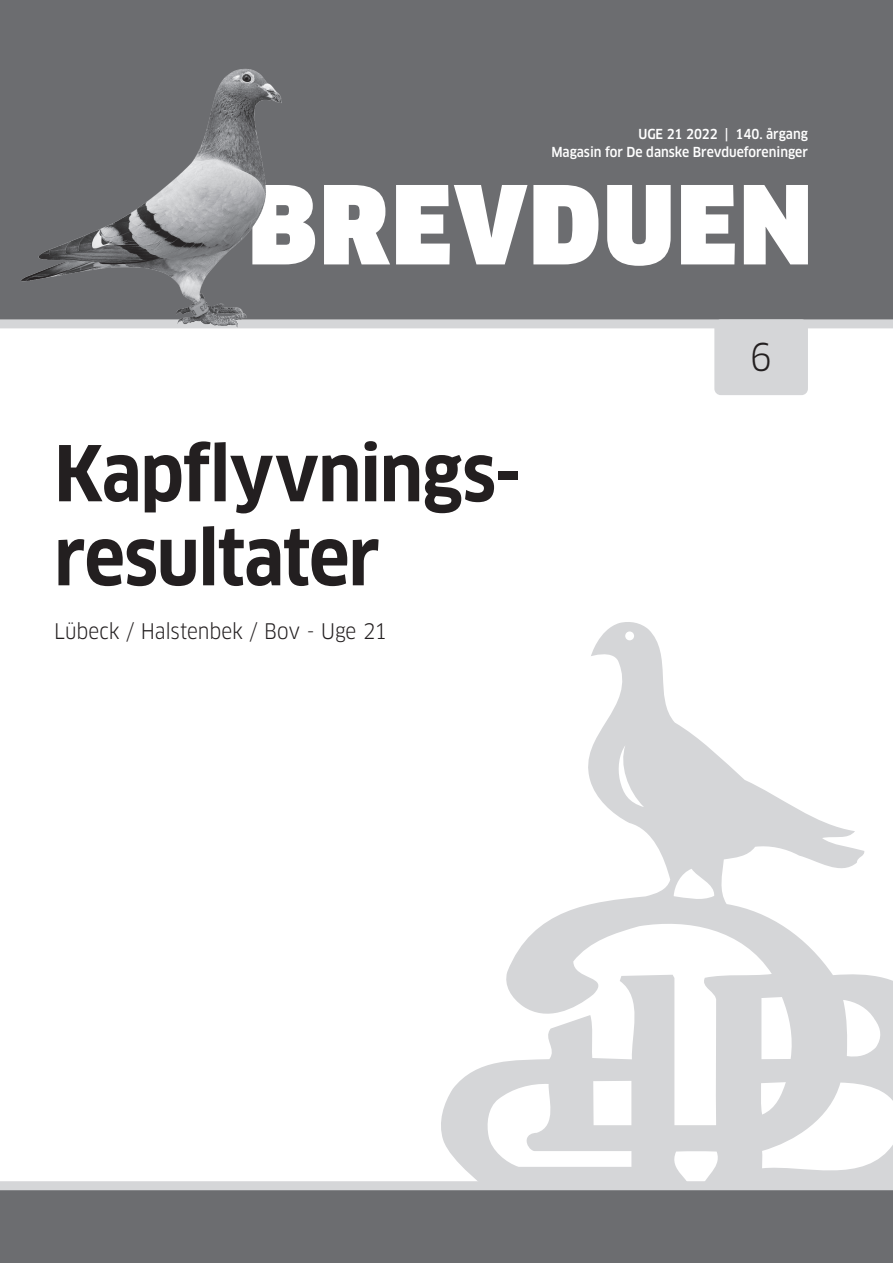
<style>
.page{position:relative;width:893px;height:1263px;background:#fff}
.page>*{position:absolute;margin:0;border:0;box-sizing:border-box;transform-origin:0 0}
._01_Overskrift{font:700 condensed 75px "Clan OT";letter-spacing:-.02em;color:#231f20}
._02_Underrubrik{font:condensed 37.5px "Clan OT";color:#231f20}
._01_Overskrift-2{font:condensed 21px "Clan OT";letter-spacing:-.005em;color:#231f20}
._02_Underrubrik-2{font:500 condensed 13.5px "Clan OT";color:#fff}
</style>
<div class="page">
<svg style="left:441px;top:622px;width:452px;height:559px"></svg>
<div style="left:0;top:1186px;width:893px;height:77px;background:#6c6d70"></div>
<div style="left:0;top:0;width:893px;height:324px;background:#6c6d70"></div>
<div style="left:0;top:1181px;width:893px;height:9px;background:#d5d6d8"></div>
<svg style="left:397px;top:185px;width:411px;height:81px"></svg>
<div style="left:0;top:319px;width:893px;height:9px;background:#d5d6d8"></div>
<img style="left:18px;top:68px;width:379px;height:261px">
<div style="left:714px;top:319px;width:94px;height:76px;background:#d5d6d8;border-radius:6px"></div>
<p class="_02_Underrubrik-2" style="left:638px;top:126px;width:171px">UGE 21 2022 | 140. årgang</p>
<p class="_02_Underrubrik-2" style="left:551px;top:144px;width:258px">Magasin for De danske Brevdueforeninger</p>
<p class="_01_Overskrift" style="left:54px;top:430px;width:468px">Kapflyvnings-</p>
<p class="_01_Overskrift" style="left:54px;top:514px;width:327px">resultater</p>
<p class="_01_Overskrift-2" style="left:54px;top:619px;width:334px">Lübeck / Halstenbek / Bov - Uge 21</p>
<p class="_02_Underrubrik" style="left:750px;top:335px;width:24px">6</p>
</div>
